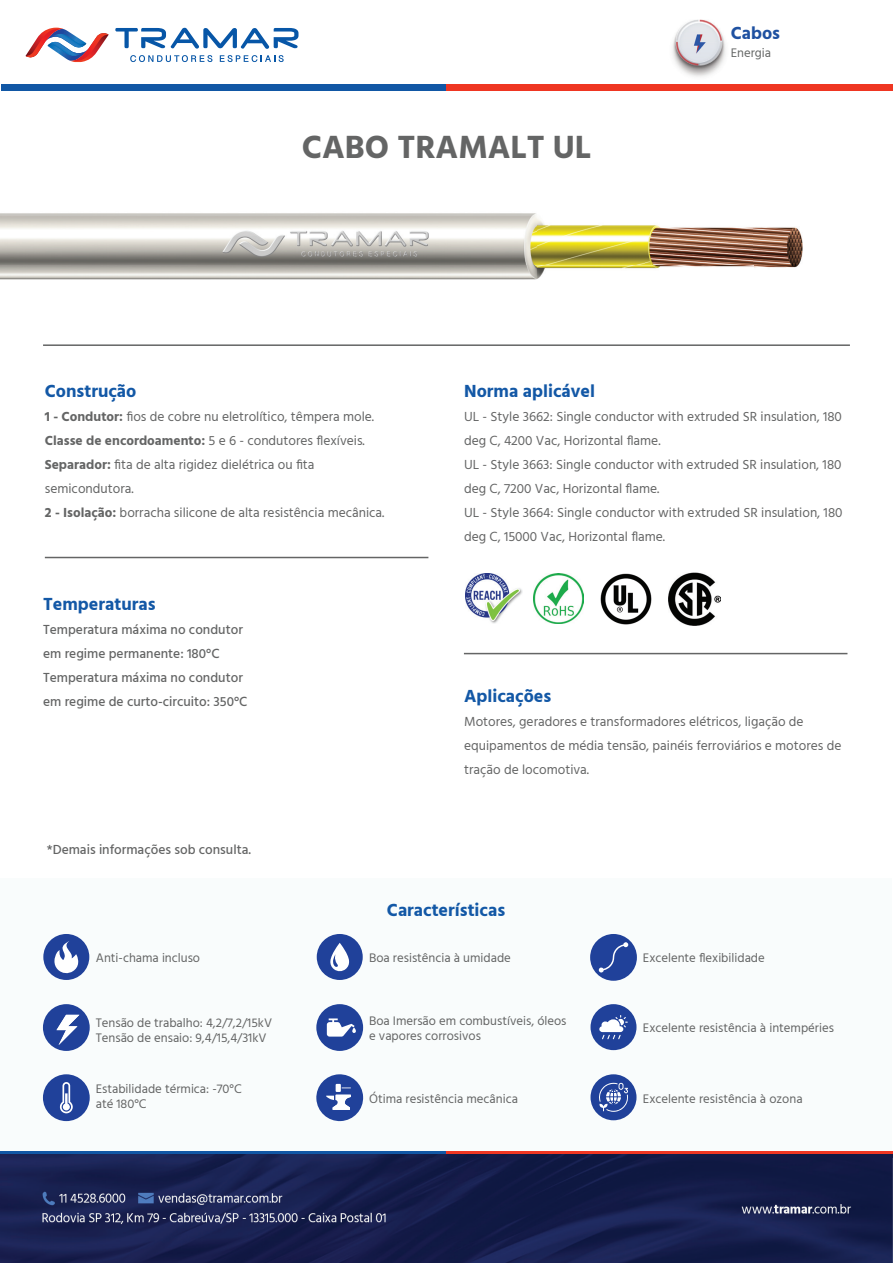
<style>
.page{position:relative;width:893px;height:1263px;background:#fff}
.page>*{position:absolute;margin:0;border:0;box-sizing:border-box;transform-origin:0 0}
.t1{font:700 33px "Hind";color:#646565}
.t2{font:700 18px "Hind";color:#1358a6}
.t3{font:700 18px "Hind";color:#1f51a1}
.t4{font:13.5px/24px "Hind";color:#646565}
.t5{font:500 13.5px/24px "Hind";color:#646565}
.t6{font:12.75px/15px "Hind";color:#646565}
.t7{font:12.75px "Hind";color:#656766}
.s1{font-weight:700}
</style>
<div class="page">
<svg style="left:26px;top:28px;width:83px;height:35px"></svg>
<svg style="left:115px;top:28px;width:183px;height:21px"></svg>
<svg style="left:130px;top:55px;width:82px;height:7px"></svg>
<svg style="left:220px;top:55px;width:64px;height:7px"></svg>
<div style="left:1px;top:84px;width:445px;height:6px;background:#1157a5"></div>
<div style="left:446px;top:84px;width:447px;height:6px;background:#ef3622"></div>
<div style="left:0;top:1151px;width:446px;height:6px;background:#1157a5"></div>
<div style="left:446px;top:1151px;width:446px;height:6px;background:#ef3622"></div>
<img style="left:0;top:1154px;width:893px;height:109px">
<img style="left:0;top:1154px;width:892px;height:3px">
<div style="left:1px;top:878px;width:891px;height:273px;background:#f9fcfc"></div>
<div style="left:590px;top:1074px;width:46px;height:46px;background:#20419a;border-radius:50%"></div>
<svg style="left:599px;top:1083px;width:29px;height:29px"></svg>
<div style="left:590px;top:934px;width:47px;height:47px;background:#20419a;border-radius:50%"></div>
<svg style="left:599px;top:942px;width:29px;height:30px"></svg>
<div style="left:590px;top:1004px;width:46px;height:46px;background:#20419a;border-radius:50%"></div>
<svg style="left:599px;top:1015px;width:29px;height:24px"></svg>
<div style="left:316px;top:1004px;width:47px;height:47px;background:#20419a;border-radius:50%"></div>
<svg style="left:327px;top:1018px;width:29px;height:18px"></svg>
<svg style="left:316px;top:1074px;width:47px;height:47px"></svg>
<div style="left:317px;top:934px;width:46px;height:46px;background:#20419a;border-radius:50%"></div>
<svg style="left:330px;top:943px;width:19px;height:29px"></svg>
<div style="left:43px;top:1074px;width:47px;height:47px;background:#20419a;border-radius:50%"></div>
<svg style="left:60px;top:1082px;width:13px;height:31px"></svg>
<div style="left:43px;top:1004px;width:47px;height:47px;background:#20419a;border-radius:50%"></div>
<svg style="left:57px;top:1015px;width:22px;height:30px"></svg>
<div style="left:43px;top:934px;width:46px;height:46px;background:#20419a;border-radius:50%"></div>
<svg style="left:54px;top:941px;width:24px;height:33px"></svg>
<img style="left:672px;top:20px;width:54px;height:57px">
<img style="left:0;top:213px;width:803px;height:67px">
<hr style="left:464px;top:653px;width:383px;height:1px;background:#646565">
<hr style="left:43px;top:344px;width:807px;height:2px;background:#646565">
<img style="left:465px;top:574px;width:57px;height:49px">
<img style="left:534px;top:574px;width:49px;height:49px">
<img style="left:600px;top:573px;width:52px;height:52px">
<img style="left:668px;top:572px;width:52px;height:53px">
<hr style="left:45px;top:557px;width:383px;height:1px;background:#646565">
<h1 class="t1" style="left:302px;top:127px;width:291px">CABO TRAMALT UL</h1>
<h2 class="t3" style="left:731px;top:22px;width:51px">Cabos</h2>
<p class="t7" style="left:731px;top:44px;width:42px">Energia</p>
<h2 class="t2" style="left:45px;top:380px;width:93px">Construção</h2>
<p class="t4" style="left:45px;top:405px;width:341px"><span class="s1">1 - Condutor:</span> fios de cobre nu eletrolítico, têmpera mole.<br><span class="s1">Classe de encordoamento:</span> 5 e 6 - condutores flexíveis.<br><span class="s1">Separador:</span> fita de alta rigidez dielétrica ou fita semicondutora.<br><span class="s1">2 - Isolação:</span> borracha silicone de alta resistência mecânica.</p>
<h2 class="t2" style="left:43px;top:593px;width:114px">Temperaturas</h2>
<p class="t5" style="left:43px;top:618px;width:206px">Temperatura máxima no condutor em regime permanente: 180°C<br>Temperatura máxima no condutor em regime de curto-circuito: 350°C</p>
<p class="t5" style="left:47px;top:838px;width:206px">*Demais informações sob consulta.</p>
<h2 class="t2" style="left:464px;top:380px;width:132px">Norma aplicável</h2>
<p class="t4" style="left:464px;top:405px;width:380px">UL - Style 3662: Single conductor with extruded SR insulation, 180 deg C, 4200 Vac, Horizontal flame.<br>UL - Style 3663: Single conductor with extruded SR insulation, 180 deg C, 7200 Vac, Horizontal flame.<br>UL - Style 3664: Single conductor with extruded SR insulation, 180 deg C, 15000 Vac, Horizontal flame.</p>
<h2 class="t2" style="left:464px;top:685px;width:89px">Aplicações</h2>
<p class="t4" style="left:464px;top:710px;width:379px">Motores, geradores e transformadores elétricos, ligação de equipamentos de média tensão, painéis ferroviários e motores de tração de locomotiva.</p>
<h2 class="t2" style="left:387px;top:899px;width:120px">Características</h2>
<p class="t6" style="left:96px;top:951px;width:106px">Anti-chama incluso</p>
<p class="t6" style="left:369px;top:951px;width:143px">Boa resistência à umidade</p>
<p class="t6" style="left:643px;top:951px;width:123px">Excelente flexibilidade</p>
<p class="t6" style="left:96px;top:1016px;width:178px">Tensão de trabalho: 4,2/7,2/15kV<br>Tensão de ensaio: 9,4/15,4/31kV</p>
<p class="t6" style="left:369px;top:1014px;width:199px">Boa Imersão em combustíveis, óleos e vapores corrosivos</p>
<p class="t6" style="left:643px;top:1021px;width:192px">Excelente resistência à intempéries</p>
<p class="t6" style="left:96px;top:1082px;width:147px">Estabilidade térmica: -70°C até 180°C</p>
<p class="t6" style="left:369px;top:1091px;width:150px">Ótima resistência mecânica</p>
<p class="t6" style="left:643px;top:1091px;width:161px">Excelente resistência à ozona</p>
</div>
